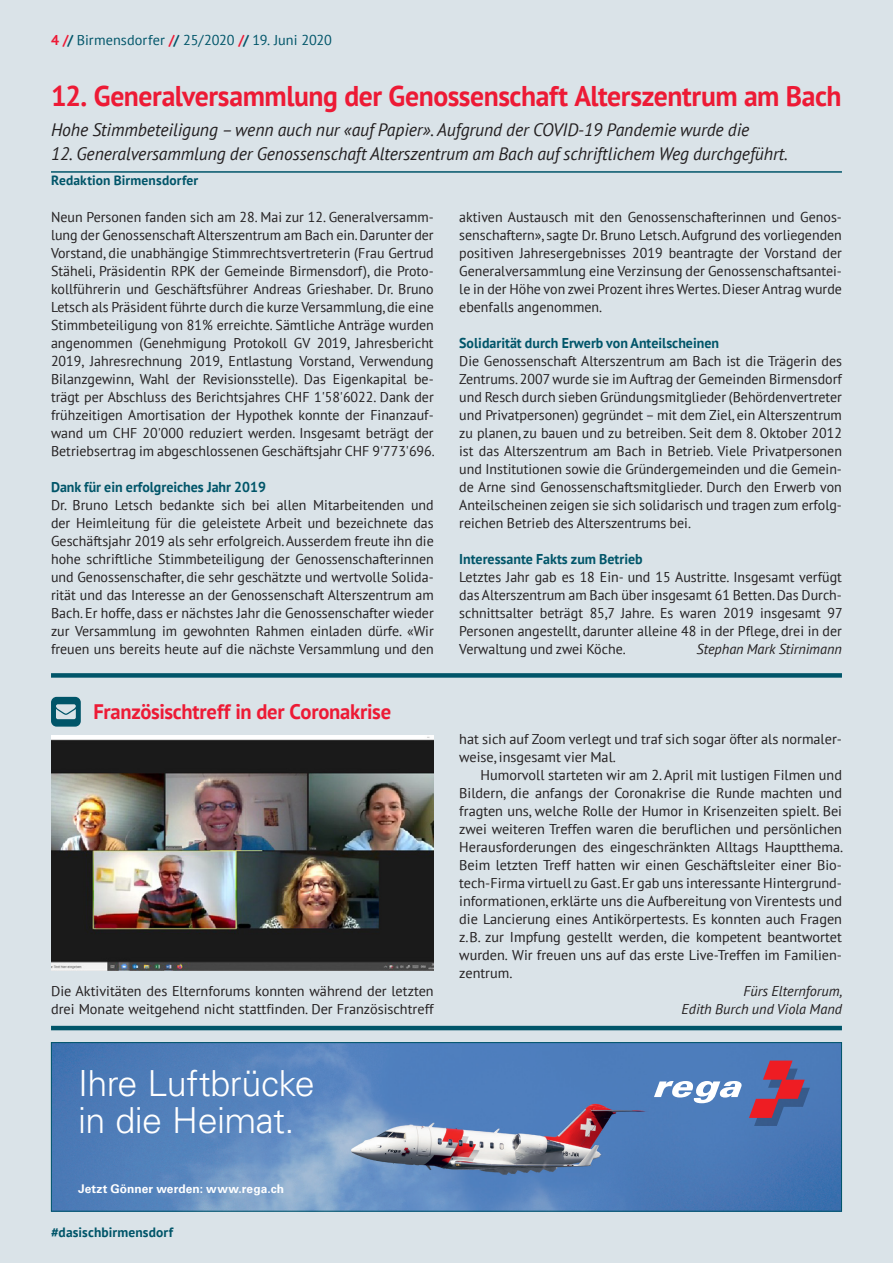
<style>
.page{position:relative;width:893px;height:1263px;background:#dae3e8}
.page>*{position:absolute;margin:0;border:0;box-sizing:border-box;transform-origin:0 0}
.t1{font:300 35.85px/37.2px "Univers LT Std";letter-spacing:-.015em;color:#fff}
.t2{font:700 28.5px "PT Sans";letter-spacing:-.015em;color:#ed1a35}
.t3{font:700 21px "PT Sans";letter-spacing:-.015em;color:#ed1a35}
.t4{font:italic 18px "PT Sans";letter-spacing:-.005em;color:#231f20}
.t5{font:14.25px/18px "PT Sans";color:#231f20;text-align:justify}
.t6{font:700 14.25px "PT Sans";color:#005569}
.t7{font:italic 14.25px/18px "PT Sans";color:#231f20;text-align:right}
.t8{font:14.25px "PT Sans";letter-spacing:.005em;color:#005569}
.t9{font:700 13.5px "PT Sans";letter-spacing:.01em;color:#005569}
.t10{font:700 12px "Univers LT Std";letter-spacing:.01em;color:#fff}
.s1{font-weight:700;color:#ed1a35}
.s2{font-weight:700}
</style>
<div class="page">
<svg style="left:51px;top:697px;width:30px;height:30px"></svg>
<img style="left:51px;top:735px;width:383px;height:235px">
<div style="left:51px;top:673px;width:791px;height:5px;background:#005569"></div>
<hr style="left:51px;top:1026px;width:791px;height:4px;background:#005569">
<hr style="left:51px;top:171px;width:791px;height:2px;background:#005569">
<img style="left:53px;top:1044px;width:787px;height:165px">
<svg style="left:749px;top:1060px;width:61px;height:66px;background:#7c5680"></svg>
<svg style="left:654px;top:1081px;width:89px;height:22px;background:#a0b9db"></svg>
<div style="left:51px;top:1042px;width:791px;height:169px;border:1px solid #005569"></div>
<p class="t8" style="left:51px;top:31px;width:282px"><span class="s1">4 /</span><span class="s2">/</span> Birmensdorfer <span class="s1">/</span><span class="s2">/</span> 25/2020 <span class="s1">/</span><span class="s2">/</span> 19. Juni 2020</p>
<h2 class="t2" style="left:51px;top:77px;width:792px">12. Generalversammlung der Genossenschaft Alterszentrum am Bach</h2>
<p class="t4" style="left:51px;top:119px;width:700px">Hohe Stimmbeteiligung – wenn auch nur «auf Papier». Aufgrund der COVID-19 Pandemie wurde die</p>
<p class="t4" style="left:51px;top:143px;width:738px">12. Generalversammlung der Genossenschaft Alterszentrum am Bach auf schriftlichem Weg durchgeführt.</p>
<p class="t9" style="left:51px;top:171px;width:149px">Redaktion Birmensdorfer</p>
<p class="t5" style="left:51px;top:207px;width:385px">Neun Personen fanden sich am 28. Mai zur 12. Generalversamm&shy;lung der Genossenschaft Alterszentrum am Bach ein. Darunter der Vorstand, die unabhängige Stimmrechtsvertreterin (Frau Gertrud Stäheli, Präsidentin RPK der Gemeinde Birmensdorf), die Proto&shy;kollführerin und Geschäftsführer Andreas Grieshaber. Dr. Bruno Letsch als Präsident führte durch die kurze Versammlung, die eine Stimmbeteiligung von 81% erreichte. Sämtliche Anträge wurden angenommen (Genehmigung Protokoll GV 2019, Jahresbericht 2019, Jahresrechnung 2019, Entlastung Vorstand, Verwendung Bilanzgewinn, Wahl der Revisionsstelle). Das Eigenkapital be&shy;trägt per Abschluss des Berichtsjahres CHF 1'58'6022. Dank der frühzeitigen Amortisation der Hypothek konnte der Finanzauf&shy;wand um CHF 20'000 reduziert werden. Insgesamt beträgt der Betriebsertrag im abgeschlossenen Geschäftsjahr CHF 9'773'696.</p>
<p class="t6" style="left:51px;top:477px;width:216px">Dank für ein erfolgreiches Jahr 2019</p>
<p class="t5" style="left:51px;top:495px;width:384px">Dr. Bruno Letsch bedankte sich bei allen Mitarbeitenden und der Heimleitung für die geleistete Arbeit und bezeichnete das Geschäftsjahr 2019 als sehr erfolgreich. Ausserdem freute ihn die hohe schriftliche Stimmbeteiligung der Genossenschafterinnen und Genossenschafter, die sehr geschätzte und wertvolle Solida&shy;rität und das Interesse an der Genossenschaft Alterszentrum am Bach. Er hoffe, dass er nächstes Jahr die Genossenschafter wieder zur Versammlung im gewohnten Rahmen einladen dürfe. «Wir freuen uns bereits heute auf die nächste Versammlung und den</p>
<p class="t5" style="left:459px;top:207px;width:384px">aktiven Austausch mit den Genossenschafterinnen und Genos&shy;senschaftern», sagte Dr. Bruno Letsch. Aufgrund des vorliegenden positiven Jahresergebnisses 2019 beantragte der Vorstand der Generalversammlung eine Verzinsung der Genossenschaftsantei&shy;le in der Höhe von zwei Prozent ihres Wertes. Dieser Antrag wurde ebenfalls angenommen.</p>
<p class="t6" style="left:459px;top:333px;width:261px">Solidarität durch Erwerb von Anteilscheinen</p>
<p class="t5" style="left:459px;top:351px;width:384px">Die Genossenschaft Alterszentrum am Bach ist die Trägerin des Zentrums. 2007 wurde sie im Auftrag der Gemeinden Birmensdorf und Resch durch sieben Gründungsmitglieder (Behördenvertreter und Privatpersonen) gegründet – mit dem Ziel, ein Alterszentrum zu planen, zu bauen und zu betreiben. Seit dem 8. Oktober 2012 ist das Alterszentrum am Bach in Betrieb. Viele Privatpersonen und Institutionen sowie die Gründergemeinden und die Gemein&shy;de Arne sind Genossenschaftsmitglieder. Durch den Erwerb von Anteilscheinen zeigen sie sich solidarisch und tragen zum erfolg&shy;reichen Betrieb des Alterszentrums bei.</p>
<p class="t6" style="left:459px;top:549px;width:185px">Interessante Fakts zum Betrieb</p>
<p class="t5" style="left:459px;top:567px;width:385px">Letztes Jahr gab es 18 Ein- und 15 Austritte. Insgesamt verfügt das Alterszentrum am Bach über insgesamt 61 Betten. Das Durch&shy;schnittsalter beträgt 85,7 Jahre. Es waren 2019 insgesamt 97<br>Personen angestellt, darunter alleine 48 in der Pflege, drei in der Verwaltung und zwei Köche.</p>
<p class="t7" style="left:697px;top:639px;width:147px">Stephan Mark Stirnimann</p>
<h3 class="t3" style="left:94px;top:697px;width:299px">Französischtreff in der Coronakrise</h3>
<p class="t5" style="left:51px;top:981px;width:384px">Die Aktivitäten des Elternforums konnten während der letzten drei Monate weitgehend nicht stattfinden. Der Französischtreff</p>
<h1 class="t1" style="left:78px;top:1065px;width:238px">Ihre Luftbrücke in die Heimat.</h1>
<p class="t10" style="left:78px;top:1181px;width:208px">Jetzt Gönner werden: www.rega.ch</p>
<p class="t9" style="left:51px;top:1224px;width:124px">#dasischbirmensdorf</p>
<p class="t5" style="left:459px;top:729px;width:384px">hat sich auf Zoom verlegt und traf sich sogar öfter als normaler&shy;weise, insgesamt vier Mal.</p>
<p class="t5" style="left:459px;top:765px;width:385px;text-indent:21px">Humorvoll starteten wir am 2. April mit lustigen Filmen und Bildern, die anfangs der Coronakrise die Runde machten und fragten uns, welche Rolle der Humor in Krisenzeiten spielt. Bei zwei weiteren Treffen waren die beruflichen und persönlichen Herausforderungen des eingeschränkten Alltags Hauptthema.<br>Beim letzten Treff hatten wir einen Geschäftsleiter einer Bio&shy;tech-Firma virtuell zu Gast. Er gab uns interessante Hintergrund&shy;informationen, erklärte uns die Aufbereitung von Virentests und die Lancierung eines Antikörpertests. Es konnten auch Fragen z.B. zur Impfung gestellt werden, die kompetent beantwortet wurden. Wir freuen uns auf das erste Live-Treffen im Familien&shy;zentrum.</p>
<p class="t7" style="left:681px;top:981px;width:162px">Fürs Elternforum,<br>Edith Burch und Viola Mand</p>
</div>
